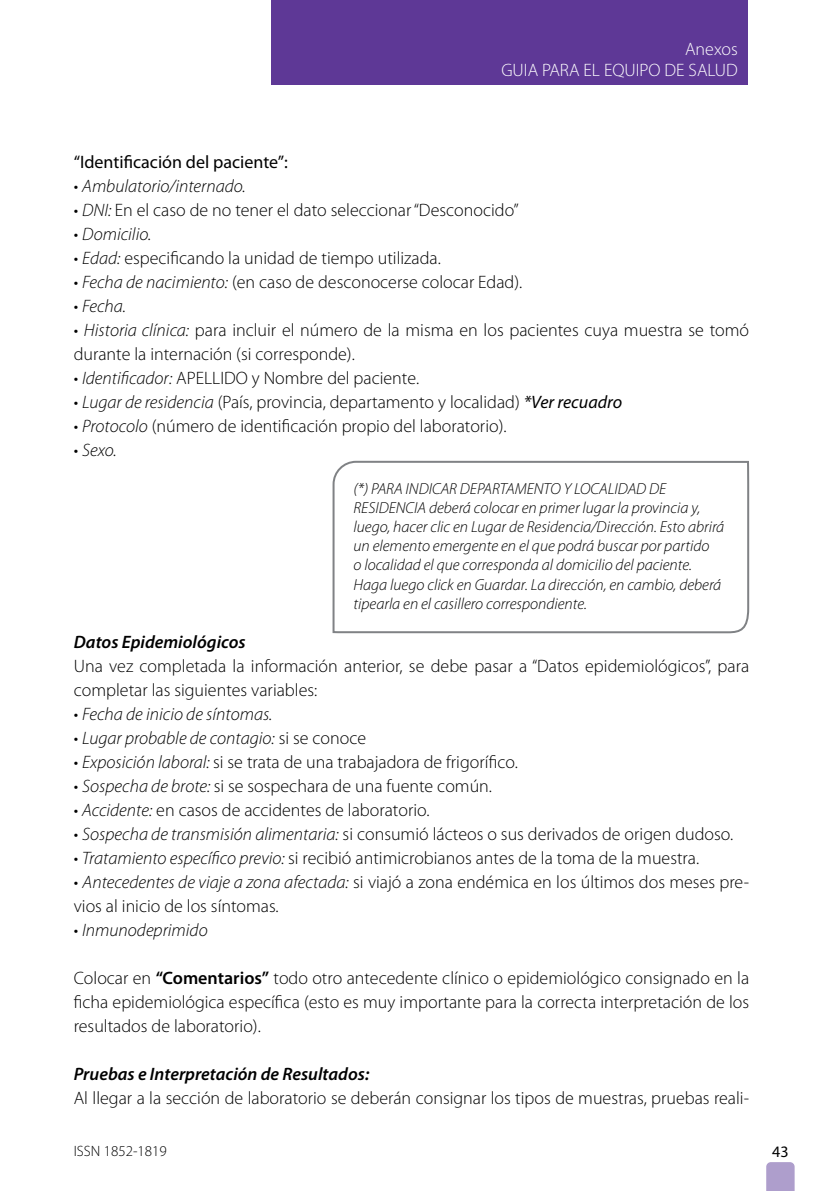
<style>
.page{position:relative;width:823px;height:1191px;background:#fff}
.page>*{position:absolute;margin:0;border:0;box-sizing:border-box;transform-origin:0 0}
.t1{font:300 18px/24px "Myriad Pro";color:#000}
.t2{font:italic 300 18px "Myriad Pro";color:#000}
.t3{font:italic 600 18px "Myriad Pro";color:#000}
.t4{font:300 18px/21.6px "Myriad Pro";color:#fff;text-align:right}
.t5{font:18px "Myriad Pro";color:#000}
.t6{font:italic 300 16px/19.2px "Myriad Pro";color:#000}
.t7{font:16px "Myriad Pro";color:#000}
.t8{font:300 15px "Myriad Pro";color:#000}
.s1{font-style:normal}
.s2{font-style:italic}
.s3{font-weight:400;font-style:italic}
.s4{font-weight:600}
</style>
<div class="page">
<svg style="left:766px;top:1162px;width:28px;height:29px"></svg>
<div style="left:271px;top:0;width:476px;height:85px;background:#5e3896"></div>
<svg style="left:332px;top:460px;width:417px;height:174px"></svg>
<p class="t4" style="left:501px;top:38px;width:238px">Anexos<br>GUIA PARA EL EQUIPO DE SALUD</p>
<p class="t5" style="left:74px;top:152px;width:215px">“Identificación del paciente”:</p>
<p class="t2" style="left:74px;top:176px;width:173px"><span class="s1">•</span> Ambulatorio/internado.</p>
<p class="t1" style="left:74px;top:198px;width:446px">• <span class="s2">DNI:</span> En el caso de no tener el dato seleccionar “Desconocido”</p>
<p class="t2" style="left:74px;top:224px;width:79px"><span class="s1">•</span> Domicilio.</p>
<p class="t1" style="left:74px;top:246px;width:368px">• <span class="s2">Edad:</span> especificando la unidad de tiempo utilizada.</p>
<p class="t1" style="left:74px;top:270px;width:450px">• <span class="s2">Fecha de nacimiento:</span> (en caso de desconocerse colocar Edad).</p>
<p class="t2" style="left:74px;top:296px;width:54px"><span class="s1">•</span> Fecha.</p>
<p class="t1" style="left:74px;top:318px;width:676px">• <span class="s2">Historia clínica:</span> para incluir el número de la misma en los pacientes cuya muestra se tomó durante la internación (si corresponde).</p>
<p class="t1" style="left:74px;top:366px;width:346px">• <span class="s2">Identificador:</span> APELLIDO y Nombre del paciente.</p>
<p class="t1" style="left:74px;top:390px;width:549px">• <span class="s2">Lugar de residencia</span> (País, provincia, departamento y localidad) <span class="s3">*Ver recuadro</span></p>
<p class="t1" style="left:74px;top:414px;width:434px">• <span class="s2">Protocolo</span> (número de identificación propio del laboratorio).</p>
<p class="t2" style="left:74px;top:440px;width:45px"><span class="s1">•</span> Sexo.</p>
<p class="t6" style="left:353px;top:479px;width:372px">(*) PARA INDICAR DEPARTAMENTO Y LOCALIDAD DE RESIDENCIA deberá colocar en primer lugar la provincia y, luego, hacer clic en Lugar de Residencia/Dirección. Esto abrirá un elemento emergente en el que podrá buscar por partido<br>o localidad el que corresponda al domicilio del paciente.<br>Haga luego click en Guardar. La dirección, en cambio, deberá tipearla en el casillero correspondiente.</p>
<p class="t3" style="left:74px;top:632px;width:173px">Datos Epidemiológicos</p>
<p class="t1" style="left:74px;top:654px;width:676px">Una vez completada la información anterior, se debe pasar a “Datos epidemiológicos”, para completar las siguientes variables:</p>
<p class="t2" style="left:74px;top:704px;width:200px"><span class="s1">•</span> Fecha de inicio de síntomas.</p>
<p class="t2" style="left:74px;top:728px;width:294px"><span class="s1">•</span> Lugar probable de contagio: <span class="s1">si se conoce</span></p>
<p class="t1" style="left:74px;top:750px;width:445px">• <span class="s2">Exposición laboral:</span> si se trata de una trabajadora de frigorífico.</p>
<p class="t1" style="left:74px;top:774px;width:419px">• <span class="s2">Sospecha de brote:</span> si se sospechara de una fuente común.</p>
<p class="t1" style="left:74px;top:798px;width:357px">• <span class="s2">Accidente:</span> en casos de accidentes de laboratorio.</p>
<p class="t1" style="left:74px;top:822px;width:660px">• <span class="s2">Sospecha de transmisión alimentaria:</span> si consumió lácteos o sus derivados de origen dudoso.</p>
<p class="t1" style="left:74px;top:846px;width:626px">• <span class="s2">Tratamiento específico previo:</span> si recibió antimicrobianos antes de la toma de la muestra.</p>
<p class="t1" style="left:74px;top:870px;width:676px">• <span class="s2">Antecedentes de viaje a zona afectada:</span> si viajó a zona endémica en los últimos dos meses pre&shy;vios al inicio de los síntomas.</p>
<p class="t2" style="left:74px;top:920px;width:135px"><span class="s1">•</span> Inmunodeprimido</p>
<p class="t1" style="left:74px;top:966px;width:676px;text-align:justify">Colocar en <span class="s4">“Comentarios”</span> todo otro antecedente clínico o epidemiológico consignado en la ficha epidemiológica específica (esto es muy importante para la correcta interpretación de los resultados de laboratorio).</p>
<p class="t3" style="left:74px;top:1064px;width:297px">Pruebas e Interpretación de Resultados:</p>
<p class="t1" style="left:74px;top:1086px;width:676px">Al llegar a la sección de laboratorio se deberán consignar los tipos de muestras, pruebas reali-</p>
<p class="t8" style="left:74px;top:1143px;width:94px">ISSN 1852-1819</p>
<p class="t7" style="left:771px;top:1143px;width:18px">43</p>
</div>
